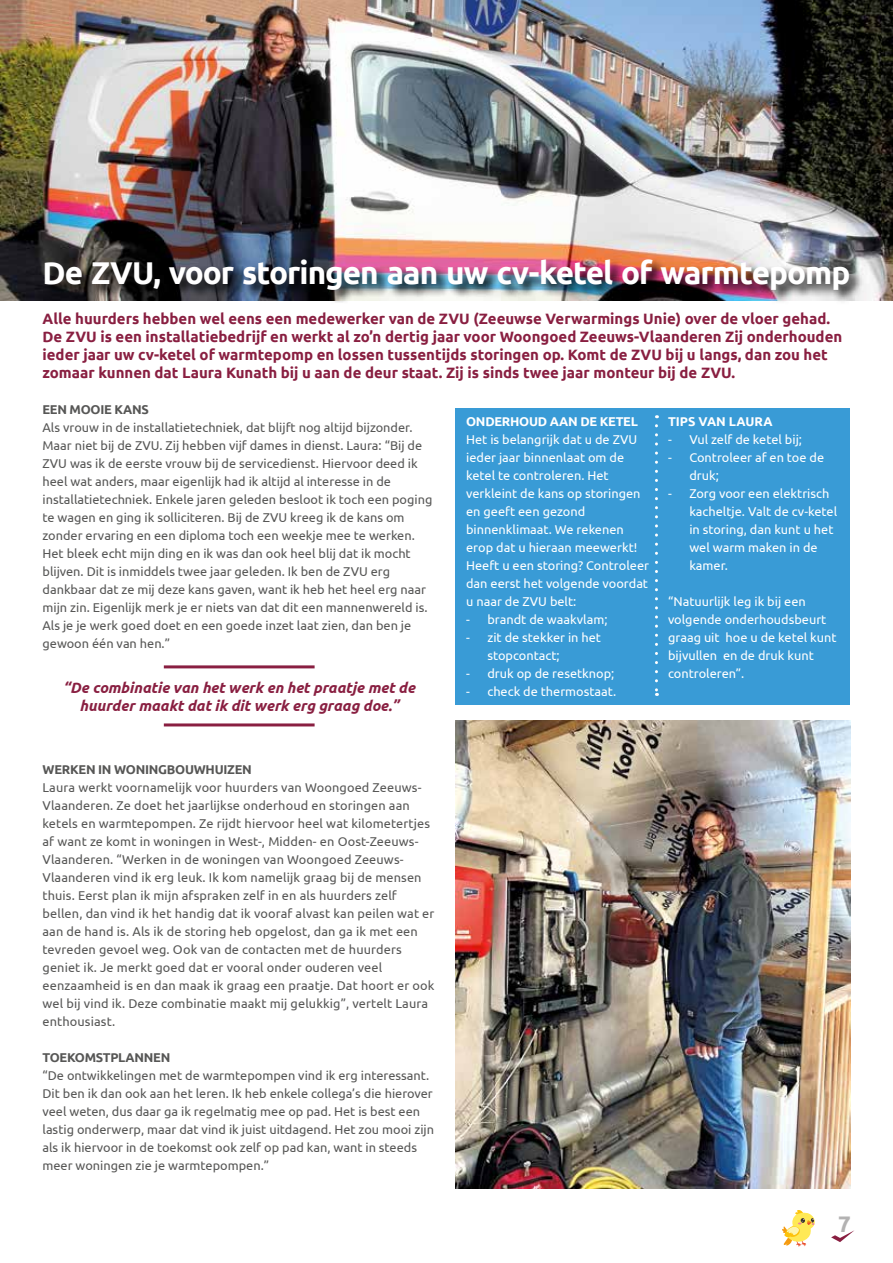
<style>
.page{position:relative;width:893px;height:1263px;background:#fff}
.page>*{position:absolute;margin:0;border:0;box-sizing:border-box;transform-origin:0 0}
.t1{font:700 31.5px "Ubuntu";letter-spacing:-.03em;color:#fff}
.t2{font:700 22.5px "Ubuntu";color:#b3b2b2}
.t3{font:700 15px/18px "Ubuntu";color:#891f41}
.t4{font:italic 700 15px/18px "Ubuntu";color:#891f41;text-align:center}
.t5{font:12.75px/18px "Ubuntu";color:#575756}
.t6{font:12.75px/18px "Ubuntu";color:#fff}
.t7{font:700 12.75px "Ubuntu";letter-spacing:-.02em;color:#575756}
.t8{font:700 12.75px "Ubuntu";letter-spacing:-.02em;color:#fff}
.t9{font:700 12.75px "Ubuntu";color:#fff}
</style>
<div class="page">
<svg style="left:782px;top:1210px;width:33px;height:37px"></svg>
<div style="left:455px;top:408px;width:395px;height:297px;background:#399bd6"></div>
<hr style="left:164px;top:665px;width:151px;height:3px;background:#891f41">
<hr style="left:164px;top:723px;width:151px;height:3px;background:#891f41">
<img style="left:455px;top:720px;width:395px;height:468px">
<img style="left:0;top:0;width:893px;height:300px">
<img style="left:42px;top:258px;width:821px;height:44px">
<svg style="left:655px;top:426px;width:3px;height:270px"></svg>
<svg style="left:831px;top:1230px;width:23px;height:12px"></svg>
<h1 class="t1" style="left:43px;top:254px;width:809px">De ZVU, voor storingen aan uw cv-ketel of warmtepomp</h1>
<p class="t3" style="left:43px;top:309px;width:801px">Alle huurders hebben wel eens een medewerker van de ZVU (Zeeuwse Verwarmings Unie) over de vloer gehad.<br>De ZVU is een installatiebedrijf en werkt al zo’n dertig jaar voor Woongoed Zeeuws-Vlaanderen Zij onderhouden ieder jaar uw cv-ketel of warmtepomp en lossen tussentijds storingen op. Komt de ZVU bij u langs, dan zou het zomaar kunnen dat Laura Kunath bij u aan de deur staat. Zij is sinds twee jaar monteur bij de ZVU.</p>
<p class="t7" style="left:43px;top:402px;width:108px">EEN MOOIE KANS</p>
<p class="t5" style="left:43px;top:418px;width:391px">Als vrouw in de installatietechniek, dat blijft nog altijd bijzonder.<br>Maar niet bij de ZVU. Zij hebben vijf dames in dienst. Laura: “Bij de ZVU was ik de eerste vrouw bij de servicedienst. Hiervoor deed ik heel wat anders, maar eigenlijk had ik altijd al interesse in de installatietechniek. Enkele jaren geleden besloot ik toch een poging te wagen en ging ik solliciteren. Bij de ZVU kreeg ik de kans om zonder ervaring en een diploma toch een weekje mee te werken.<br>Het bleek echt mijn ding en ik was dan ook heel blij dat ik mocht blijven. Dit is inmiddels twee jaar geleden. Ik ben de ZVU erg dankbaar dat ze mij deze kans gaven, want ik heb het heel erg naar mijn zin. Eigenlijk merk je er niets van dat dit een mannenwereld is.<br>Als je je werk goed doet en een goede inzet laat zien, dan ben je gewoon één van hen.”</p>
<p class="t8" style="left:466px;top:413px;width:173px">ONDERHOUD AAN DE KETEL</p>
<p class="t6" style="left:466px;top:430px;width:184px">Het is belangrijk dat u de ZVU ieder jaar binnenlaat om de ketel te controleren. Het verkleint de kans op storingen en geeft een gezond binnenklimaat. We rekenen erop dat u hieraan meewerkt!<br>Heeft u een storing? Controleer dan eerst het volgende voordat u naar de ZVU belt:</p>
<p class="t6" style="left:466px;top:610px;width:143px">- brandt de waakvlam;</p>
<p class="t6" style="left:487px;top:628px;width:115px;text-indent:-21px">- zit de stekker in het stopcontact;</p>
<p class="t6" style="left:466px;top:664px;width:150px">- druk op de resetknop;</p>
<p class="t6" style="left:466px;top:682px;width:152px">- check de thermostaat.</p>
<p class="t9" style="left:668px;top:413px;width:106px">TIPS VAN LAURA</p>
<p class="t6" style="left:668px;top:430px;width:135px">- Vul zelf de ketel bij;</p>
<p class="t6" style="left:689px;top:448px;width:136px;text-indent:-21px">- Controleer af en toe de druk;</p>
<p class="t6" style="left:689px;top:484px;width:149px;text-indent:-21px">- Zorg voor een elektrisch kacheltje. Valt de cv-ketel in storing, dan kunt u het wel warm maken in de kamer.</p>
<p class="t6" style="left:668px;top:592px;width:170px">“Natuurlijk leg ik bij een volgende onderhoudsbeurt graag uit hoe u de ketel kunt bijvullen en de druk kunt controleren”.</p>
<p class="t4" style="left:63px;top:679px;width:353px">“De combinatie van het werk en het praatje met de huurder maakt dat ik dit werk erg graag doe.”</p>
<p class="t7" style="left:43px;top:762px;width:211px">WERKEN IN WONINGBOUWHUIZEN</p>
<p class="t5" style="left:43px;top:778px;width:393px">Laura werkt voornamelijk voor huurders van Woongoed Zeeuws-Vlaanderen. Ze doet het jaarlijkse onderhoud en storingen aan ketels en warmtepompen. Ze rijdt hiervoor heel wat kilometertjes af want ze komt in woningen in West-, Midden- en Oost-Zeeuws-Vlaanderen. “Werken in de woningen van Woongoed Zeeuws-Vlaanderen vind ik erg leuk. Ik kom namelijk graag bij de mensen thuis. Eerst plan ik mijn afspraken zelf in en als huurders zelf bellen, dan vind ik het handig dat ik vooraf alvast kan peilen wat er aan de hand is. Als ik de storing heb opgelost, dan ga ik met een tevreden gevoel weg. Ook van de contacten met de huurders geniet ik. Je merkt goed dat er vooral onder ouderen veel eenzaamheid is en dan maak ik graag een praatje. Dat hoort er ook wel bij vind ik. Deze combinatie maakt mij gelukkig”, vertelt Laura enthousiast.</p>
<p class="t7" style="left:43px;top:1050px;width:129px">TOEKOMSTPLANNEN</p>
<p class="t5" style="left:43px;top:1066px;width:393px">“De ontwikkelingen met de warmtepompen vind ik erg interessant.<br>Dit ben ik dan ook aan het leren. Ik heb enkele collega’s die hierover veel weten, dus daar ga ik regelmatig mee op pad. Het is best een lastig onderwerp, maar dat vind ik juist uitdagend. Het zou mooi zijn als ik hiervoor in de toekomst ook zelf op pad kan, want in steeds meer woningen zie je warmtepompen.”</p>
<h2 class="t2" style="left:838px;top:1210px;width:14px">7</h2>
</div>
